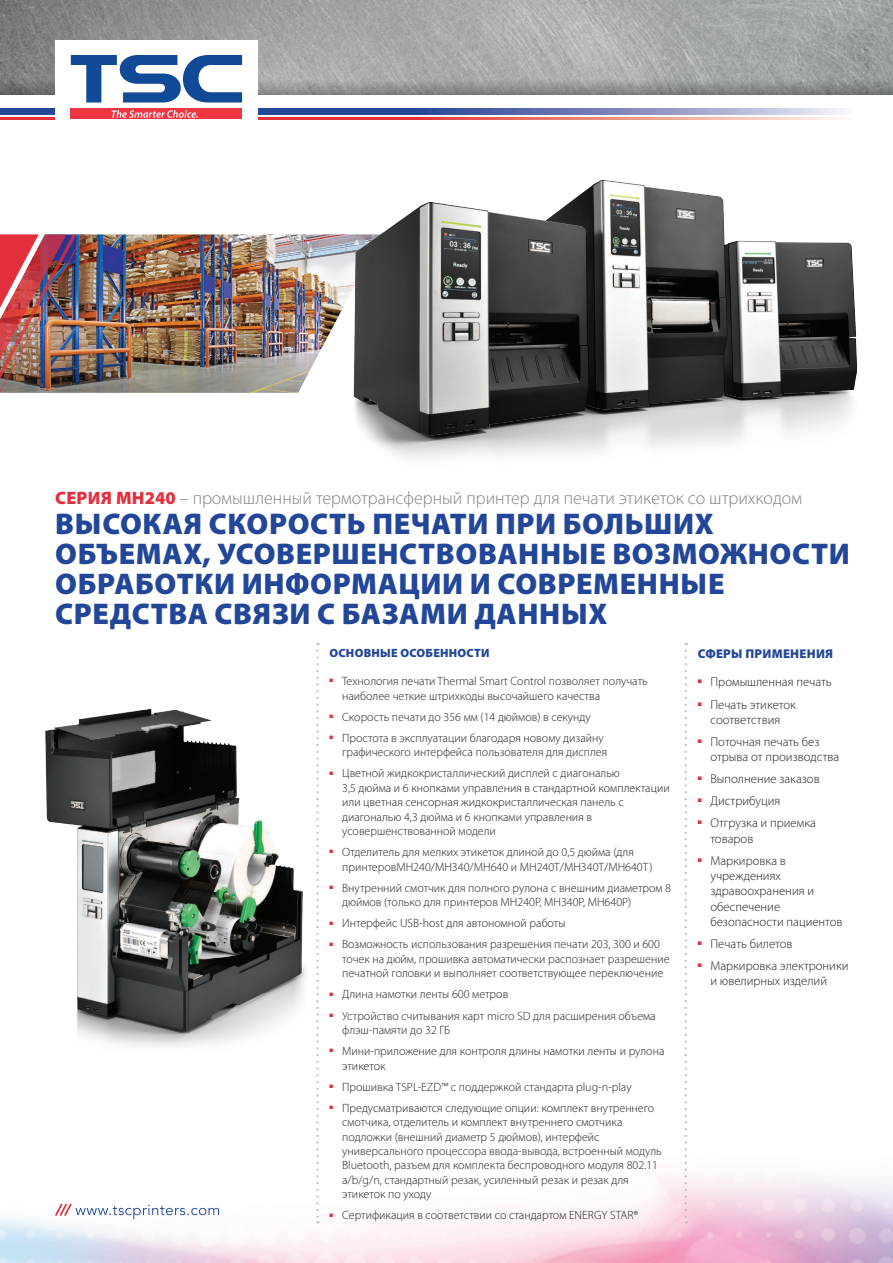
<style>
.page{position:relative;width:893px;height:1263px;background:#fff}
.page>*{position:absolute;margin:0;border:0;box-sizing:border-box;transform-origin:0 0}
.t1{font:900 30px/30px "Myriad Pro";letter-spacing:.02em;color:#224798}
.t2{font:300 18px "Myriad Pro";color:#808285}
.t3{font:300 12.75px/15.3px "Myriad Pro";color:#231f20}
.t4{font:900 12.75px "Myriad Pro";letter-spacing:.02em;color:#224798}
.t5{font:300 12px/14.4px "Myriad Pro";color:#231f20}
.t6{font:900 12px "Myriad Pro";letter-spacing:.02em;color:#224798}
.s1{font-weight:900;color:#e4303d}
</style>
<div class="page">
<img style="left:0;top:0;width:893px;height:80px">
<svg style="left:0;top:80px;width:893px;height:15px;background:#8c8e8f"></svg>
<svg style="left:0;top:108px;width:842px;height:7px;background:#6578b4"></svg>
<div style="left:55px;top:40px;width:203px;height:87px;background:#fff"></div>
<svg style="left:71px;top:55px;width:171px;height:48px"></svg>
<div style="left:71px;top:109px;width:171px;height:10px;background:#ee3643"></div>
<svg style="left:112px;top:110px;width:86px;height:8px"></svg>
<img style="left:84px;top:234px;width:250px;height:159px">
<img style="left:0;top:234px;width:84px;height:159px">
<img style="left:334px;top:180px;width:524px;height:280px">
<img style="left:45px;top:708px;width:261px;height:338px">
<svg style="left:55px;top:1203px;width:164px;height:16px"></svg>
<svg style="left:316px;top:651px;width:3px;height:572px"></svg>
<svg style="left:685px;top:651px;width:2px;height:572px"></svg>
<h2 class="t2" style="left:55px;top:489px;width:748px"><span class="s1">СЕРИЯ MH240</span> – промышленный термотрансферный принтер для печати этикеток со штрихкодом</h2>
<h1 class="t1" style="left:55px;top:511px;width:796px">ВЫСОКАЯ СКОРОСТЬ ПЕЧАТИ ПРИ БОЛЬШИХ ОБЪЕМАХ, УСОВЕРШЕНСТВОВАННЫЕ ВОЗМОЖНОСТИ ОБРАБОТКИ ИНФОРМАЦИИ И СОВРЕМЕННЫЕ СРЕДСТВА СВЯЗИ С БАЗАМИ ДАННЫХ</h1>
<p class="t4" style="left:698px;top:648px;width:137px">СФЕРЫ ПРИМЕНЕНИЯ</p>
<p class="t3" style="left:698px;top:675px;width:136px"><sup>■</sup> Промышленная печать</p>
<p class="t3" style="left:698px;top:697px;width:100px;text-align:center"><sup>■</sup> Печать этикеток соответствия</p>
<p class="t3" style="left:710px;top:734px;width:130px;text-indent:-13px"><sup>■</sup> Поточная печать без отрыва от производства</p>
<p class="t3" style="left:698px;top:772px;width:124px"><sup>■</sup> Выполнение заказов</p>
<p class="t3" style="left:698px;top:794px;width:84px"><sup>■</sup> Дистрибуция</p>
<p class="t3" style="left:710px;top:816px;width:107px;text-indent:-13px"><sup>■</sup> Отгрузка и приемка товаров</p>
<p class="t3" style="left:710px;top:853px;width:134px;text-indent:-13px"><sup>■</sup> Маркировка в учреждениях здравоохранения и обеспечение безопасности пациентов</p>
<p class="t3" style="left:698px;top:936px;width:96px"><sup>■</sup> Печать билетов</p>
<p class="t3" style="left:710px;top:958px;width:140px;text-indent:-13px"><sup>■</sup> Маркировка электроники и ювелирных изделий</p>
<p class="t6" style="left:329px;top:649px;width:162px">ОСНОВНЫЕ ОСОБЕННОСТИ</p>
<p class="t5" style="left:342px;top:674px;width:307px;text-indent:-13px"><sup>■</sup> Технология печати Thermal Smart Control позволяет получать наиболее четкие штрихкоды высочайшего качества</p>
<p class="t5" style="left:329px;top:710px;width:263px"><sup>■</sup> Скорость печати до 356 мм (14 дюймов) в секунду</p>
<p class="t5" style="left:342px;top:731px;width:267px;text-indent:-13px"><sup>■</sup> Простота в эксплуатации благодаря новому дизайну графического интерфейса пользователя для дисплея</p>
<p class="t5" style="left:342px;top:767px;width:329px;text-indent:-13px"><sup>■</sup> Цветной жидкокристаллический дисплей с диагональю<br>3,5 дюйма и 6 кнопками управления в стандартной комплектации или цветная сенсорная жидкокристаллическая панель с диагональю 4,3 дюйма и 6 кнопками управления в усовершенствованной модели</p>
<p class="t5" style="left:342px;top:845px;width:312px;text-indent:-13px"><sup>■</sup> Отделитель для мелких этикеток длиной до 0,5 дюйма (для принтеровMH240/MH340/MH640 и MH240T/MH340T/MH640T)</p>
<p class="t5" style="left:342px;top:881px;width:330px;text-indent:-13px"><sup>■</sup> Внутренний смотчик для полного рулона с внешним диаметром 8 дюймов (только для принтеров MH240P, MH340P, MH640P)</p>
<p class="t5" style="left:329px;top:916px;width:238px"><sup>■</sup> Интерфейс USB-host для автономной работы</p>
<p class="t5" style="left:342px;top:938px;width:329px;text-indent:-13px"><sup>■</sup> Возможность использования разрешения печати 203, 300 и 600 точек на дюйм, прошивка автоматически распознает разрешение печатной головки и выполняет соответствующее переключение</p>
<p class="t5" style="left:329px;top:988px;width:180px"><sup>■</sup> Длина намотки ленты 600 метров</p>
<p class="t5" style="left:342px;top:1009px;width:315px;text-indent:-13px"><sup>■</sup> Устройство считывания карт micro SD для расширения объема флэш-памяти до 32 ГБ</p>
<p class="t5" style="left:342px;top:1044px;width:324px;text-indent:-13px"><sup>■</sup> Мини-приложение для контроля длины намотки ленты и рулона этикеток</p>
<p class="t5" style="left:329px;top:1080px;width:304px"><sup>■</sup> Прошивка TSPL-EZD™ с поддержкой стандарта plug-n-play</p>
<p class="t5" style="left:342px;top:1101px;width:321px;text-indent:-13px"><sup>■</sup> Предусматриваются следующие опции: комплект внутреннего смотчика, отделитель и комплект внутреннего смотчика подложки (внешний диаметр 5 дюймов), интерфейс универсального процессора ввода-вывода, встроенный модуль Bluetooth, разъем для комплекта беспроводного модуля 802.11 a/b/g/n, стандартный резак, усиленный резак и резак для этикеток по уходу</p>
<p class="t5" style="left:329px;top:1209px;width:310px"><sup>■</sup> Сертификация в соответствии со стандартом ENERGY STAR®</p>
</div>
